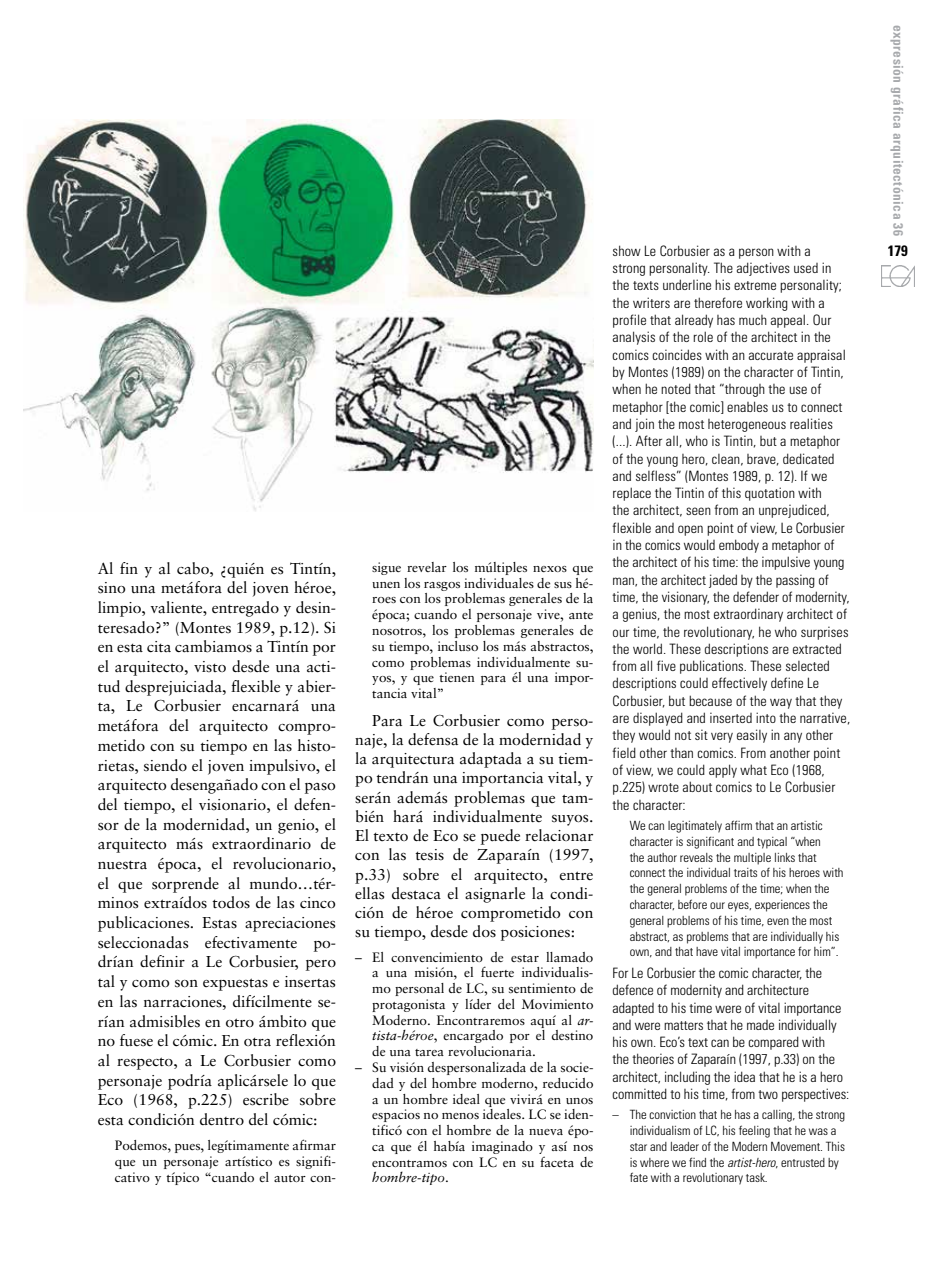
<style>
.page{position:relative;width:936px;height:1276px;background:#fff}
.page>*{position:absolute;margin:0;border:0;box-sizing:border-box;transform-origin:0 0}
.t1{font:15.75px/19.6px "Sabon";color:#000;text-align:justify}
.t2{font:700 condensed 15px "Univers";color:#000}
.t3{font:300 condensed 14.25px/17.2px "Univers";letter-spacing:.01em;color:#000}
.t4{font:13.5px/15.8px "Sabon";color:#000;text-align:justify}
.t5{font:700 condensed 13.5px "Univers";letter-spacing:.035em;color:#a7a9ac}
.t6{font:300 condensed 12.75px/15.8px "Univers";color:#000}
.s1{font-style:italic}
</style>
<div class="page">
<img style="left:881px;top:265px;width:33px;height:21px">
<img style="left:23px;top:119px;width:570px;height:392px">
<p class="t1" style="left:98px;top:558px;width:240px">Al fin y al cabo, ¿quién es Tintín, sino una metáfora del joven héroe, limpio, valiente, entregado y desin&shy;teresado?” (Montes 1989, p.12). Si en esta cita cambiamos a Tintín por el arquitecto, visto desde una acti&shy;tud desprejuiciada, flexible y abier&shy;ta, Le Corbusier encarnará una metáfora del arquitecto compro&shy;metido con su tiempo en las histo&shy;rietas, siendo el joven impulsivo, el arquitecto desengañado con el paso del tiempo, el visionario, el defen&shy;sor de la modernidad, un genio, el arquitecto más extraordinario de nuestra época, el revolucionario, el que sorprende al mundo…tér&shy;minos extraídos todos de las cinco publicaciones. Estas apreciaciones seleccionadas efectivamente po&shy;drían definir a Le Corbusier, pero tal y como son expuestas e insertas en las narraciones, difícilmente se&shy;rían admisibles en otro ámbito que no fuese el cómic. En otra reflexión al respecto, a Le Corbusier como personaje podría aplicársele lo que Eco (1968, p.225) escribe sobre esta condición dentro del cómic:</p>
<p class="t4" style="left:115px;top:1137px;width:223px;line-height:16.2px">Podemos, pues, legítimamente afirmar que un personaje artístico es signifi&shy;cativo y típico “cuando el autor con-</p>
<p class="t4" style="left:372px;top:559px;width:223px">sigue revelar los múltiples nexos que unen los rasgos individuales de sus hé&shy;roes con los problemas generales de la época; cuando el personaje vive, ante nosotros, los problemas generales de su tiempo, incluso los más abstractos, como problemas individualmente su&shy;yos, y que tienen para él una impor&shy;tancia vital”</p>
<p class="t1" style="left:355px;top:710px;width:240px;line-height:19.2px;text-indent:17px">Para Le Corbusier como perso&shy;naje, la defensa de la modernidad y la arquitectura adaptada a su tiem&shy;po tendrán una importancia vital, y serán además problemas que tam&shy;bién hará individualmente suyos.<br>El texto de Eco se puede relacionar con las tesis de Zaparaín (1997, p.33) sobre el arquitecto, entre ellas destaca el asignarle la condi&shy;ción de héroe comprometido con su tiempo, desde dos posiciones:</p>
<p class="t4" style="left:372px;top:949px;width:223px;text-indent:-17px">– El convencimiento de estar llamado a una misión, el fuerte individualis&shy;mo personal de LC, su sentimiento de protagonista y líder del Movimiento Moderno. Encontraremos aquí al <span class="s1">ar&shy;tista-héroe</span>, encargado por el destino de una tarea revolucionaria.</p>
<p class="t4" style="left:372px;top:1059px;width:223px;text-indent:-17px">– Su visión despersonalizada de la socie&shy;dad y del hombre moderno, reducido a un hombre ideal que vivirá en unos espacios no menos ideales. LC se iden&shy;tificó con el hombre de la nueva épo&shy;ca que él había imaginado y así nos encontramos con LC en su faceta de <span class="s1">hombre-tipo</span>.</p>
<p class="t3" style="left:612px;top:242px;width:239px">show Le Corbusier as a person with a<br>strong personality. The adjectives used in the texts underline his extreme personality; the writers are therefore working with a profile that already has much appeal. Our analysis of the role of the architect in the comics coincides with an accurate appraisal by Montes (1989) on the character of Tintin, when he noted that “through the use of metaphor [the comic] enables us to connect and join the most heterogeneous realities (...). After all, who is Tintin, but a metaphor of the young hero, clean, brave, dedicated and selfless” (Montes 1989, p. 12). If we replace the Tintin of this quotation with<br>the architect, seen from an unprejudiced, flexible and open point of view, Le Corbusier in the comics would embody a metaphor of the architect of his time: the impulsive young man, the architect jaded by the passing of time, the visionary, the defender of modernity, a genius, the most extraordinary architect of our time, the revolutionary, he who surprises the world. These descriptions are extracted from all five publications. These selected descriptions could effectively define Le Corbusier, but because of the way that they are displayed and inserted into the narrative, they would not sit very easily in any other field other than comics. From another point of view, we could apply what Eco (1968, p.225) wrote about comics to Le Corbusier the character:</p>
<p class="t6" style="left:629px;top:817px;width:215px">We can legitimately affirm that an artistic character is significant and typical “when<br>the author reveals the multiple links that connect the individual traits of his heroes with the general problems of the time; when the character, before our eyes, experiences the general problems of his time, even the most abstract, as problems that are individually his own, and that have vital importance for him”.</p>
<p class="t3" style="left:612px;top:964px;width:238px">For Le Corbusier the comic character, the defence of modernity and architecture adapted to his time were of vital importance and were matters that he made individually his own. Eco’s text can be compared with<br>the theories of Zaparaín (1997, p.33) on the architect, including the idea that he is a hero committed to his time, from two perspectives:</p>
<p class="t6" style="left:629px;top:1106px;width:217px;text-indent:-17px">– The conviction that he has a calling, the strong individualism of LC, his feeling that he was a star and leader of the Modern Movement. This is where we find the <span class="s1">artist-hero</span>, entrusted by fate with a revolutionary task.</p>
<p class="t5" style="left:906px;top:25px;width:213px;rotate:90deg">expresión gráfica arquitectónica 36</p>
<p class="t2" style="left:887px;top:242px;width:21px">179</p>
</div>
